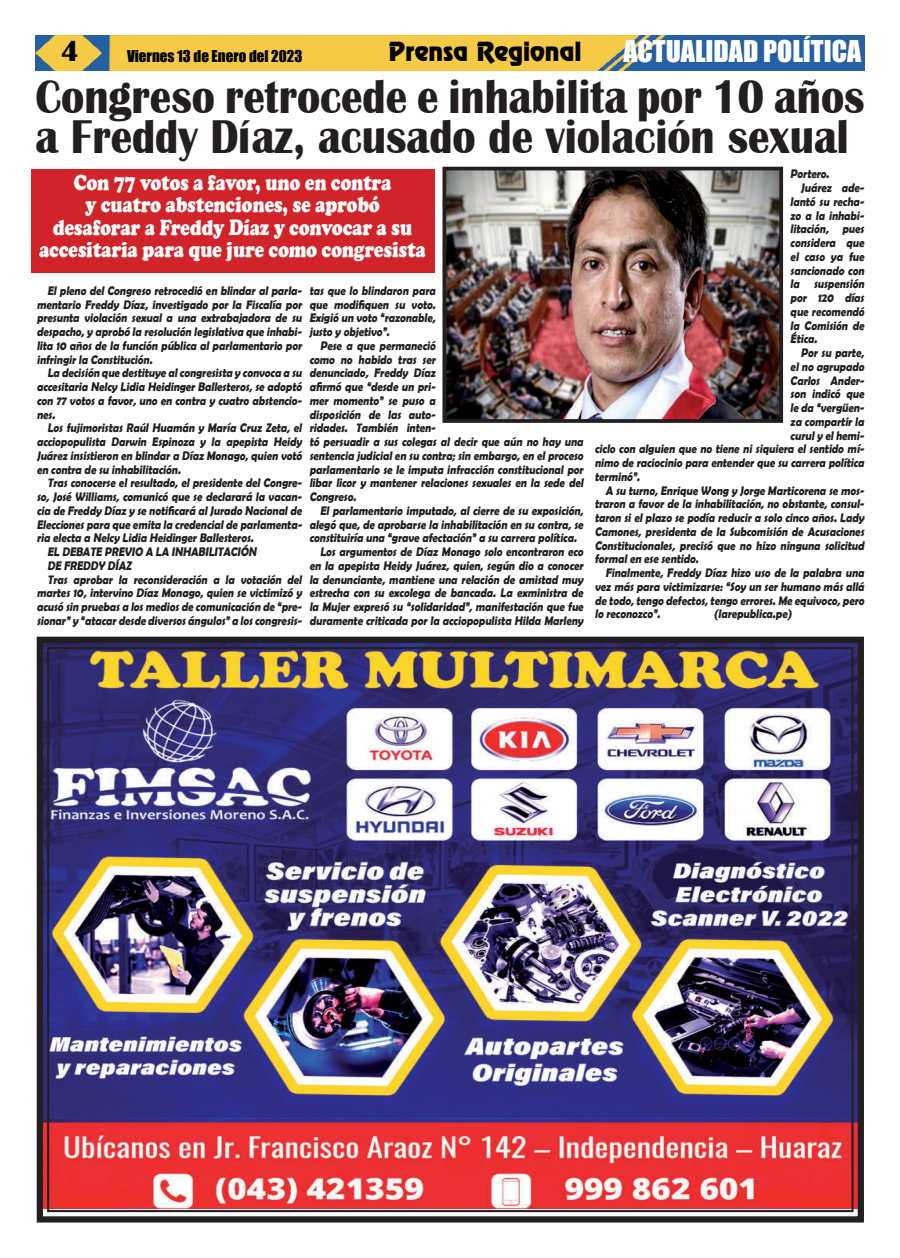
<style>
.page{position:relative;width:900px;height:1258px;background:#fff}
.page>*{position:absolute;margin:0;border:0;box-sizing:border-box;transform-origin:0 0}
.t1{font:700 48.75px/40px "Britannic";color:#231f20;scale:.88 1}
.t2{font:700 30px "Britannic";color:#000}
.t3{font:27.5px "Impact";color:#fff}
.t4{font:23.75px "Renfrew Normal";color:#000}
.t5{font:900 22.5px/22.5px "Cooper";color:#fff;text-align:center;scale:.8 1}
.t6{font:15px "Impact";color:#000}
.t7{font:700 12.5px/13.8px "Berlin Sans FB Demi";color:#231f20;text-align:justify;scale:.86 1}
</style>
<div class="page">
<img style="left:35px;top:35px;width:830px;height:36px">
<img style="left:36px;top:636px;width:828px;height:587px">
<img style="left:448px;top:172px;width:330px;height:246px">
<div style="left:443px;top:167px;width:340px;height:256px;border:4px solid #231f20"></div>
<div style="left:31px;top:169px;width:404px;height:104px;background:#d1232a"></div>
<h2 class="t2" style="left:61px;top:41px;width:20px">4</h2>
<p class="t6" style="left:127px;top:48px;width:177px">Viernes 13 de Enero del 2023</p>
<h3 class="t4" style="left:389px;top:41px;width:194px">Prensa Regional</h3>
<h3 class="t3" style="left:623px;top:37px;width:239px">ACTUALIDAD POLÍTICA</h3>
<h1 class="t1" style="left:35px;top:81px;width:944px">Congreso retrocede e inhabilita por 10 años a Freddy Díaz, acusado de violación sexual</h1>
<h3 class="t5" style="left:39px;top:173px;width:486px">Con 77 votos a favor, uno en contra<br>y cuatro abstenciones, se aprobó desaforar a Freddy Díaz y convocar a su accesitaria para que jure como congresista</h3>
<p class="t7" style="left:37px;top:284px;width:312px;text-indent:11px">El pleno del Congreso retrocedió en blindar al parla&shy;mentario Freddy Díaz, investigado por la Fiscalía por presunta violación sexual a una extrabajadora de su despacho, y aprobó la resolución legislativa que inhabi&shy;lita 10 años de la función pública al parlamentario por infringir la Constitución.</p>
<p class="t7" style="left:37px;top:367px;width:312px;text-indent:11px">La decisión que destituye alcongresista y convoca a su accesitaria Nelcy Lidia Heidinger Ballesteros, se adoptó con 77 votos a favor, uno en contra y cuatro abstencio&shy;nes.</p>
<p class="t7" style="left:37px;top:422px;width:312px;text-indent:11px">Los fujimoristas Raúl Huamán y María Cruz Zeta, el acciopopulista Darwin Espinoza y la apepista Heidy Juárez insistieron en blindar a Díaz Monago, quien votó en contra de su inhabilitación.</p>
<p class="t7" style="left:47px;top:477px;width:299px">Tras conocerse el resultado, el presidente del Congre-</p>
<p class="t7" style="left:37px;top:490px;width:312px">so, José Williams, comunicó que se declarará la vacan-</p>
<p class="t7" style="left:37px;top:503px;width:312px">cia de Freddy Díaz y se notificará alJurado Nacionalde</p>
<p class="t7" style="left:37px;top:518px;width:312px">Elecciones para que emita la credencial de parlamenta-</p>
<p class="t7" style="left:37px;top:532px;width:256px">ria electa a Nelcy Lidia Heidinger Ballesteros.</p>
<p class="t7" style="left:47px;top:545px;width:247px">EL DEBATE PREVIO A LA INHABILITACIÓN</p>
<p class="t7" style="left:47px;top:559px;width:101px">DE FREDDY DÍAZ</p>
<p class="t7" style="left:47px;top:573px;width:299px">Tras aprobar la reconsideración a la votación del</p>
<p class="t7" style="left:37px;top:587px;width:312px">martes 10, intervino Díaz Monago, quien se victimizó y</p>
<p class="t7" style="left:37px;top:600px;width:312px">acusó sin pruebas a los medios de comunicación de “pre-</p>
<p class="t7" style="left:37px;top:614px;width:312px">sionar” y “atacar desde diversos ángulos” a los congresis-</p>
<p class="t7" style="left:309px;top:284px;width:150px;text-align:left">tas que lo blindaron para que modifiquen su voto.<br>Exigió un voto “razonable, justo y objetivo”.</p>
<p class="t7" style="left:309px;top:339px;width:322px;text-align:left;text-indent:11px">Pese a que permaneció<br>como no habido tras ser<br>denunciado, Freddy Díaz<br>afirmó que “desde un pri-<br>mer momento” se puso a<br>disposición de las auto-<br>ridades. También inten-<br>tó persuadir a sus colegas al decir que aún no hay una sentencia judicial en su contra; sin embargo, en el proceso parlamentario se le imputa infracción constitucional por libar licor y mantener relaciones sexuales en la sede del Congreso.</p>
<p class="t7" style="left:320px;top:504px;width:308px">El parlamentario imputado, al cierre de su exposición,</p>
<p class="t7" style="left:309px;top:518px;width:322px">alegó que, de aprobarse la inhabilitación en su contra, se</p>
<p class="t7" style="left:309px;top:532px;width:314px">constituiría una “grave afectación” a su carrera política.</p>
<p class="t7" style="left:320px;top:545px;width:310px">Los argumentos de Díaz Monago solo encontraron eco</p>
<p class="t7" style="left:309px;top:559px;width:322px">en la apepista Heidy Juárez, quien, según dio a conocer</p>
<p class="t7" style="left:309px;top:573px;width:322px">la denunciante, mantiene una relación de amistad muy</p>
<p class="t7" style="left:309px;top:587px;width:322px">estrecha con su excolega de bancada. La exministra de</p>
<p class="t7" style="left:309px;top:600px;width:322px">la Mujer expresó su “solidaridad”, manifestación que fue</p>
<p class="t7" style="left:309px;top:614px;width:322px">duramente criticada por la acciopopulista Hilda Marleny</p>
<p class="t7" style="left:790px;top:168px;width:49px">Portero.</p>
<p class="t7" style="left:801px;top:181px;width:77px">Juárez ade-</p>
<p class="t7" style="left:790px;top:195px;width:89px">lantó su recha-</p>
<p class="t7" style="left:790px;top:209px;width:89px">zo a la inhabi-</p>
<p class="t7" style="left:790px;top:223px;width:89px">litación, pues</p>
<p class="t7" style="left:790px;top:236px;width:89px">considera que</p>
<p class="t7" style="left:790px;top:250px;width:89px">el caso ya fue</p>
<p class="t7" style="left:790px;top:264px;width:89px">sancionado con</p>
<p class="t7" style="left:790px;top:278px;width:89px">la suspensión</p>
<p class="t7" style="left:790px;top:291px;width:89px">por 120 días</p>
<p class="t7" style="left:790px;top:305px;width:89px">que recomendó</p>
<p class="t7" style="left:790px;top:319px;width:89px">la Comisión de</p>
<p class="t7" style="left:790px;top:333px;width:35px">Ética.</p>
<p class="t7" style="left:801px;top:346px;width:75px">Por su parte,</p>
<p class="t7" style="left:790px;top:360px;width:89px">el no agrupado</p>
<p class="t7" style="left:790px;top:374px;width:89px">Carlos Ander-</p>
<p class="t7" style="left:790px;top:388px;width:89px">son indicó que</p>
<p class="t7" style="left:790px;top:401px;width:89px">le da “vergüen-</p>
<p class="t7" style="left:790px;top:415px;width:89px">za compartir la</p>
<p class="t7" style="left:790px;top:429px;width:89px">curul y el hemi-</p>
<p class="t7" style="left:595px;top:443px;width:317px">ciclo con alguien que no tiene ni siquiera el sentido mí-</p>
<p class="t7" style="left:595px;top:456px;width:317px">nimo de raciocinio para entender que su carrera política</p>
<p class="t7" style="left:595px;top:470px;width:56px">terminó”.</p>
<p class="t7" style="left:605px;top:484px;width:304px">A su turno, Enrique Wong y Jorge Marticorena se mos-</p>
<p class="t7" style="left:595px;top:498px;width:317px">traron a favor de la inhabilitación, no obstante, consul-</p>
<p class="t7" style="left:595px;top:511px;width:317px">taron si el plazo se podía reducir a solo cinco años. Lady</p>
<p class="t7" style="left:595px;top:525px;width:317px">Camones, presidenta de la Subcomisión de Acusaciones</p>
<p class="t7" style="left:595px;top:539px;width:317px">Constitucionales, precisó que no hizo ninguna solicitud</p>
<p class="t7" style="left:595px;top:553px;width:124px">formal en ese sentido.</p>
<p class="t7" style="left:605px;top:566px;width:304px">Finalmente, Freddy Díaz hizo uso de la palabra una</p>
<p class="t7" style="left:595px;top:580px;width:317px">vez más para victimizarse: “Soy un ser humano más allá</p>
<p class="t7" style="left:595px;top:594px;width:317px">de todo, tengo defectos, tengo errores.Me equivoco, pero</p>
<p class="t7" style="left:595px;top:608px;width:79px">lo reconozco”.</p>
<p class="t7" style="left:714px;top:608px;width:94px">(larepublica.pe)</p>
</div>
